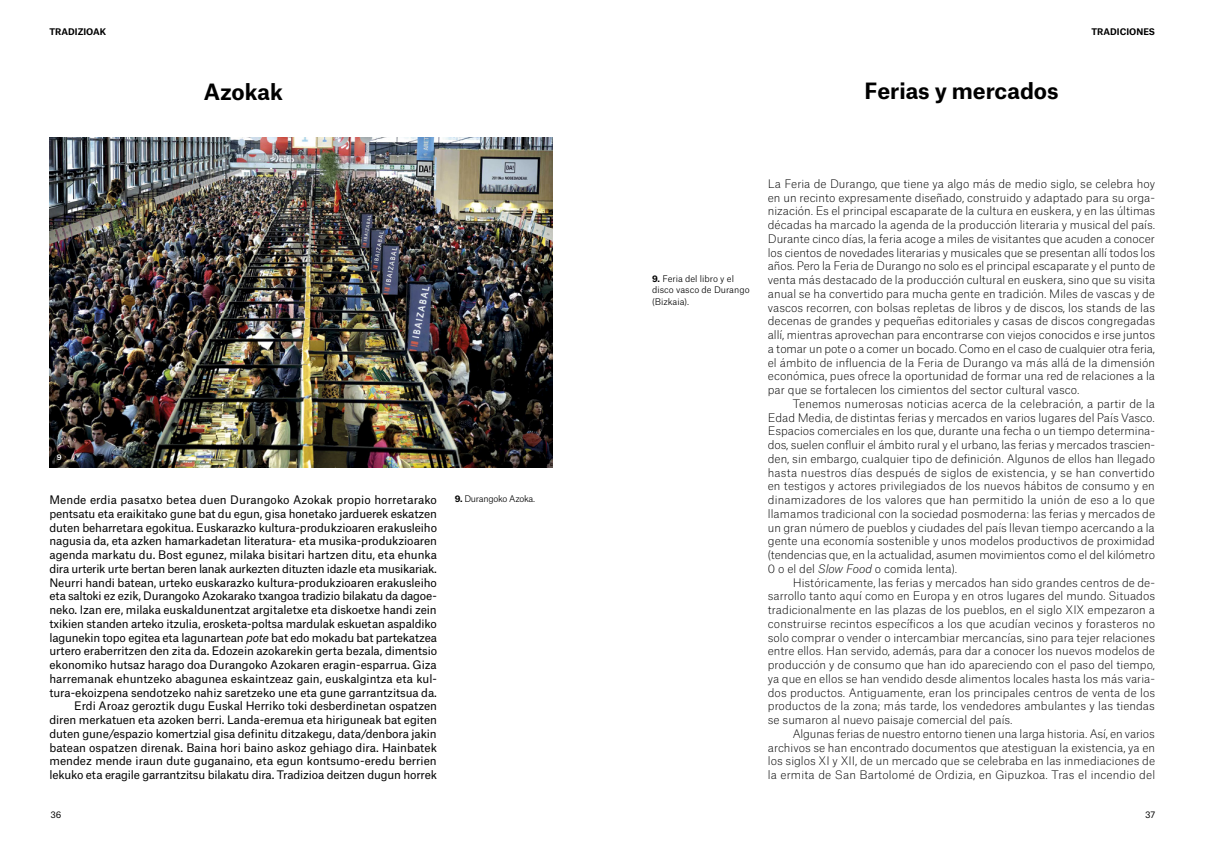
<style>
.page{position:relative;width:1205px;height:855px;background:#fff}
.page>*{position:absolute;margin:0;border:0;box-sizing:border-box;transform-origin:0 0}
.t1{font:700 21.5px "Atlas Grotesk";color:#000}
.t2{font:100 11.25px/13.8px "Atlas Grotesk";color:#000;text-align:justify}
.t3{font:11.25px/13.8px "Atlas Grotesk";letter-spacing:-.01em;color:#000;text-align:right}
.t4{font:300 8.75px/11.2px "Atlas Grotesk";color:#000}
.t5{font:700 8.75px "Atlas Grotesk";color:#000}
.t6{font:300 8.75px "Atlas Grotesk";letter-spacing:-.035em;color:#000}
.t7{font:8.75px "Atlas Grotesk";color:#000}
.t8{font:500 7.5px "Atlas Grotesk";color:#fff}
.s1{font-style:italic}
.s2{font-weight:700}
</style>
<div class="page">
<img style="left:50px;top:138px;width:503px;height:329px">
<p class="t5" style="left:49px;top:24px;width:58px">TRADIZIOAK</p>
<h1 class="t1" style="left:204px;top:74px;width:81px">Azokak</h1>
<p class="t8" style="left:57px;top:451px;width:6px">9</p>
<p class="t3" style="left:49px;top:492px;width:389px">Mende erdia pasatxo betea duen Durangoko Azokak propio horretarako pentsatu eta eraikitako gune bat du egun, gisa honetako jarduerek eskatzen duten beharretara egokitua. Euskarazko kultura-produkzioaren erakusleiho nagusia da, eta azken hamarkadetan literatura- eta musika-produkzioaren agenda markatu du. Bost egunez, milaka bisitari hartzen ditu, eta ehunka dira urterik urte bertan beren lanak aurkezten dituzten idazle eta musikariak.<br>Neurri handi batean, urteko euskarazko kultura-produkzioaren erakusleiho eta saltoki ez ezik, Durangoko Azokarako txangoa tradizio bilakatu da dagoe&shy;neko. Izan ere, milaka euskaldunentzat argitaletxe eta diskoetxe handi zein txikien standen arteko itzulia, erosketa-poltsa mardulak eskuetan aspaldiko lagunekin topo egitea eta lagunartean <span class="s1">pote</span> bat edo mokadu bat partekatzea urtero eraberritzen den zita da. Edozein azokarekin gerta bezala, dimentsio ekonomiko hutsaz harago doa Durangoko Azokaren eragin-esparrua. Giza harremanak ehuntzeko abagunea eskaintzeaz gain, euskalgintza eta kul&shy;tura-ekoizpena sendotzeko nahiz saretzeko une eta gune garrantzitsua da.<br>Erdi Aroaz geroztik dugu Euskal Herriko toki desberdinetan ospatzen diren merkatuen eta azoken berri. Landa-eremua eta hiriguneak bat egiten duten gune/espazio komertzial gisa definitu ditzakegu, data/denbora jakin batean ospatzen direnak. Baina hori baino askoz gehiago dira. Hainbatek mendez mende iraun dute guganaino, eta egun kontsumo-eredu berrien lekuko eta eragile garrantzitsu bilakatu dira. Tradizioa deitzen dugun horrek</p>
<p class="t6" style="left:455px;top:492px;width:82px"><span class="s2">9.</span> Durangoko Azoka.</p>
<h1 class="t1" style="left:864px;top:73px;width:195px">Ferias y mercados</h1>
<p class="t5" style="left:1091px;top:24px;width:65px">TRADICIONES</p>
<p class="t4" style="left:652px;top:272px;width:99px"><span class="s2">9.</span> Feria del libro y el disco vasco de Durango (Bizkaia).</p>
<p class="t2" style="left:768px;top:176px;width:389px">La Feria de Durango, que tiene ya algo más de medio siglo, se celebra hoy en un recinto expresamente diseñado, construido y adaptado para su orga&shy;nización. Es el principal escaparate de la cultura en euskera, y en las últimas décadas ha marcado la agenda de la producción literaria y musical del país.<br>Durante cinco días, la feria acoge a miles de visitantes que acuden a conocer los cientos de novedades literarias y musicales que se presentan allí todos los años. Pero la Feria de Durango no solo es el principal escaparate y el punto de venta más destacado de la producción cultural en euskera, sino que su visita anual se ha convertido para mucha gente en tradición. Miles de vascas y de vascos recorren, con bolsas repletas de libros y de discos, los stands de las decenas de grandes y pequeñas editoriales y casas de discos congregadas allí, mientras aprovechan para encontrarse con viejos conocidos e irse juntos a tomar un pote o a comer un bocado. Como en el caso de cualquier otra feria, el ámbito de influencia de la Feria de Durango va más allá de la dimensión económica, pues ofrece la oportunidad de formar una red de relaciones a la par que se fortalecen los cimientos del sector cultural vasco.</p>
<p class="t2" style="left:768px;top:396px;width:389px;text-indent:25px">Tenemos numerosas noticias acerca de la celebración, a partir de la Edad Media, de distintas ferias y mercados en varios lugares del País Vasco.<br>Espacios comerciales en los que, durante una fecha o un tiempo determina&shy;dos, suelen confluir el ámbito rural y el urbano, las ferias y mercados trascien&shy;den, sin embargo, cualquier tipo de definición. Algunos de ellos han llegado hasta nuestros días después de siglos de existencia, y se han convertido en testigos y actores privilegiados de los nuevos hábitos de consumo y en dinamizadores de los valores que han permitido la unión de eso a lo que llamamos tradicional con la sociedad posmoderna: las ferias y mercados de un gran número de pueblos y ciudades del país llevan tiempo acercando a la gente una economía sostenible y unos modelos productivos de proximidad (tendencias que, en la actualidad, asumen movimientos como el del kilómetro 0 o el del <span class="s1">Slow Food</span> o comida lenta).</p>
<p class="t2" style="left:768px;top:574px;width:389px;text-indent:25px">Históricamente, las ferias y mercados han sido grandes centros de de&shy;sarrollo tanto aquí como en Europa y en otros lugares del mundo. Situados tradicionalmente en las plazas de los pueblos, en el siglo XIX empezaron a construirse recintos específicos a los que acudían vecinos y forasteros no solo comprar o vender o intercambiar mercancías, sino para tejer relaciones entre ellos. Han servido, además, para dar a conocer los nuevos modelos de producción y de consumo que han ido apareciendo con el paso del tiempo, ya que en ellos se han vendido desde alimentos locales hasta los más varia&shy;dos productos. Antiguamente, eran los principales centros de venta de los productos de la zona; más tarde, los vendedores ambulantes y las tiendas se sumaron al nuevo paisaje comercial del país.</p>
<p class="t2" style="left:768px;top:726px;width:389px;text-indent:25px">Algunas ferias de nuestro entorno tienen una larga historia. Así, en varios archivos se han encontrado documentos que atestiguan la existencia, ya en los siglos XI y XII, de un mercado que se celebraba en las inmediaciones de la ermita de San Bartolomé de Ordizia, en Gipuzkoa. Tras el incendio del</p>
<p class="t7" style="left:50px;top:808px;width:13px">36</p>
<p class="t7" style="left:1145px;top:808px;width:12px">37</p>
</div>
